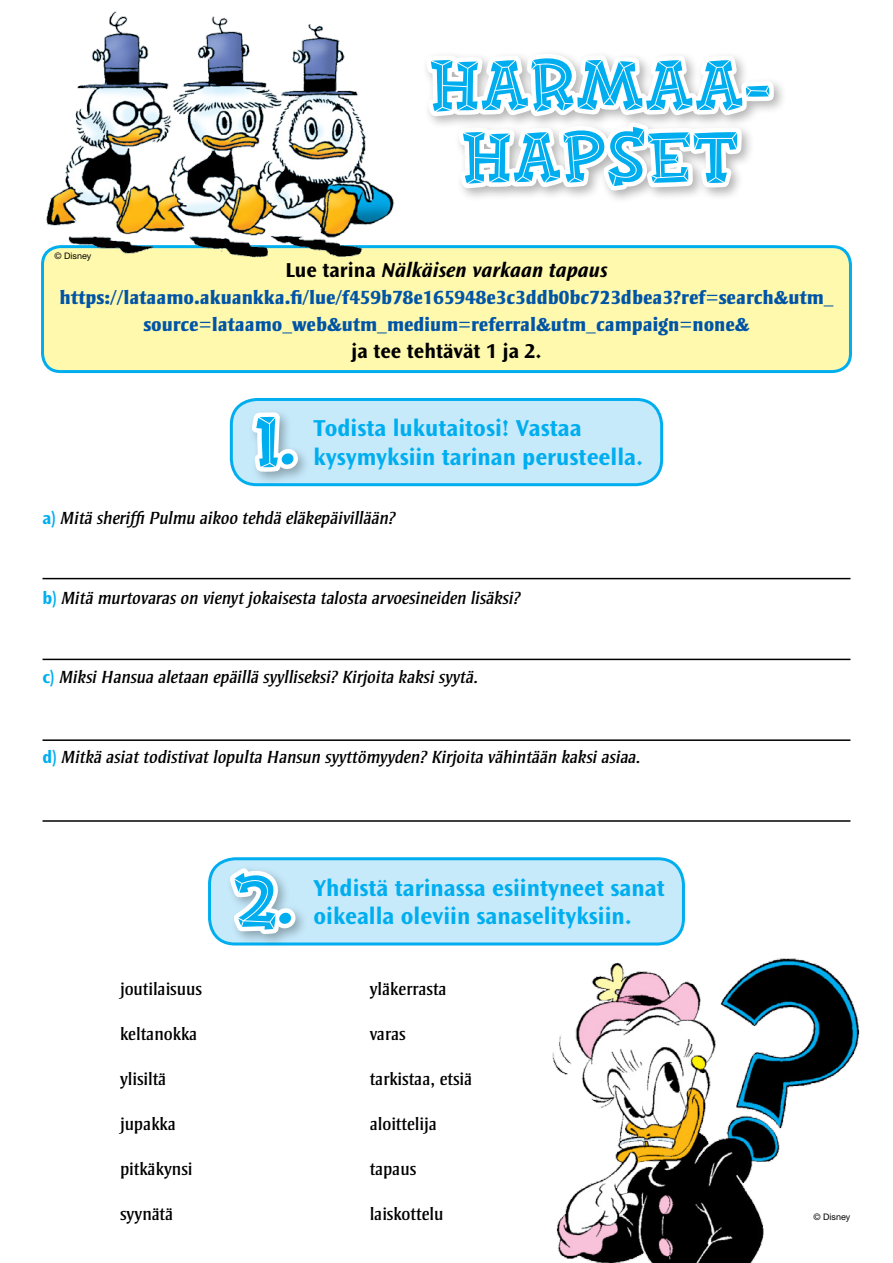
<style>
.page{position:relative;width:893px;height:1263px;background:#fff}
.page>*{position:absolute;margin:0;border:0;box-sizing:border-box;transform-origin:0 0}
.t1{font:700 75px/72px "Fink";color:#00aeef;text-align:center}
.t2{font:700 24px/28.8px "Ocean Sans Std";color:#00aeef}
.t3{font:italic 700 21px "Ocean Sans Std";color:#000}
.t4{font:700 21px "Ocean Sans Std";color:#000}
.t5{font:800 19.5px/27px "Strayhorn MT Std";color:#0054a6;text-align:center}
.t6{font:italic 18px "Strayhorn MT Std";color:#000}
.t7{font:18px "Strayhorn MT Std";color:#000}
.t8{font:9px "Helvetica Neue LT Std";color:#000}
.s1{font-style:normal}
.s2{font-family:"Ocean Sans Std";font-weight:700;font-style:normal;color:#00aeef}
</style>
<div class="page">
<img style="left:552px;top:958px;width:308px;height:305px">
<div style="left:43px;top:247px;width:807px;height:125px;background:#fff9ae;border-radius:18px"></div>
<div style="left:41px;top:245px;width:811px;height:128px;border:3px solid #00aeef;border-radius:18px"></div>
<svg style="left:425px;top:54px;width:357px;height:195px"></svg>
<img style="left:41px;top:11px;width:384px;height:273px">
<div style="left:231px;top:399px;width:431px;height:86px;background:#c7eafb;border-radius:26px"></div>
<div style="left:230px;top:398px;width:433px;height:88px;border:3px solid #00aeef;border-radius:26px"></div>
<div style="left:247px;top:407px;width:64px;height:78px;background:#000;opacity:.3"></div>
<svg style="left:229px;top:404px;width:75px;height:77px"></svg>
<div style="left:210px;top:859px;width:473px;height:85px;background:#c7eafb;border-radius:26px"></div>
<div style="left:208px;top:857px;width:477px;height:88px;border:3px solid #00aeef;border-radius:26px"></div>
<div style="left:225px;top:864px;width:84px;height:84px;background:#000;opacity:.3"></div>
<svg style="left:217px;top:858px;width:85px;height:90px"></svg>
<hr style="left:43px;top:578px;width:807px;height:1px;background:#000">
<hr style="left:43px;top:659px;width:807px;height:1px;background:#000">
<hr style="left:43px;top:739px;width:807px;height:2px;background:#000">
<hr style="left:43px;top:820px;width:807px;height:2px;background:#000">
<h1 class="t1" style="left:429px;top:45px;width:344px">HARMAA-<br>HAPSET</h1>
<p class="t8" style="left:55px;top:251px;width:38px">© Disney</p>
<p class="t3" style="left:285px;top:258px;width:324px"><span class="s1">Lue tarina</span> Nälkäisen varkaan tapaus</p>
<p class="t5" style="left:59px;top:284px;width:776px">https://lataamo.akuankka.fi/lue/f459b78e165948e3c3ddb0bc723dbea3?ref=search&amp;utm_ source=lataamo_web&amp;utm_medium=referral&amp;utm_campaign=none&amp;</p>
<p class="t4" style="left:351px;top:339px;width:192px">ja tee tehtävät 1 ja 2.</p>
<h1 class="t1" style="left:254px;top:402px;width:42px">1.</h1>
<h2 class="t2" style="left:313px;top:414px;width:331px">Todista lukutaitosi! Vastaa kysymyksiin tarinan perusteella.</h2>
<p class="t6" style="left:43px;top:508px;width:355px"><span class="s2">a)</span> Mitä sheriffi Pulmu aikoo tehdä eläkepäivillään?</p>
<p class="t6" style="left:43px;top:587px;width:480px"><span class="s2">b)</span> Mitä murtovaras on vienyt jokaisesta talosta arvoesineiden lisäksi?</p>
<p class="t6" style="left:43px;top:667px;width:437px"><span class="s2">c)</span> Miksi Hansua aletaan epäillä syylliseksi? Kirjoita kaksi syytä.</p>
<p class="t6" style="left:43px;top:746px;width:599px"><span class="s2">d)</span> Mitkä asiat todistivat lopulta Hansun syyttömyyden? Kirjoita vähintään kaksi asiaa.</p>
<p class="t7" style="left:120px;top:979px;width:83px">joutilaisuus</p>
<p class="t7" style="left:120px;top:1024px;width:79px">keltanokka</p>
<p class="t7" style="left:120px;top:1069px;width:48px">ylisiltä</p>
<p class="t7" style="left:120px;top:1114px;width:57px">jupakka</p>
<p class="t7" style="left:120px;top:1159px;width:74px">pitkäkynsi</p>
<p class="t7" style="left:120px;top:1204px;width:55px">syynätä</p>
<h1 class="t1" style="left:233px;top:861px;width:62px">2.</h1>
<h2 class="t2" style="left:313px;top:874px;width:353px">Yhdistä tarinassa esiintyneet sanat oikealla oleviin sanaselityksiin.</h2>
<p class="t7" style="left:370px;top:979px;width:79px">yläkerrasta</p>
<p class="t7" style="left:370px;top:1024px;width:38px">varas</p>
<p class="t7" style="left:370px;top:1069px;width:104px">tarkistaa, etsiä</p>
<p class="t7" style="left:370px;top:1114px;width:69px">aloittelija</p>
<p class="t7" style="left:370px;top:1159px;width:48px">tapaus</p>
<p class="t7" style="left:370px;top:1204px;width:75px">laiskottelu</p>
<p class="t8" style="left:814px;top:1212px;width:38px">© Disney</p>
</div>
